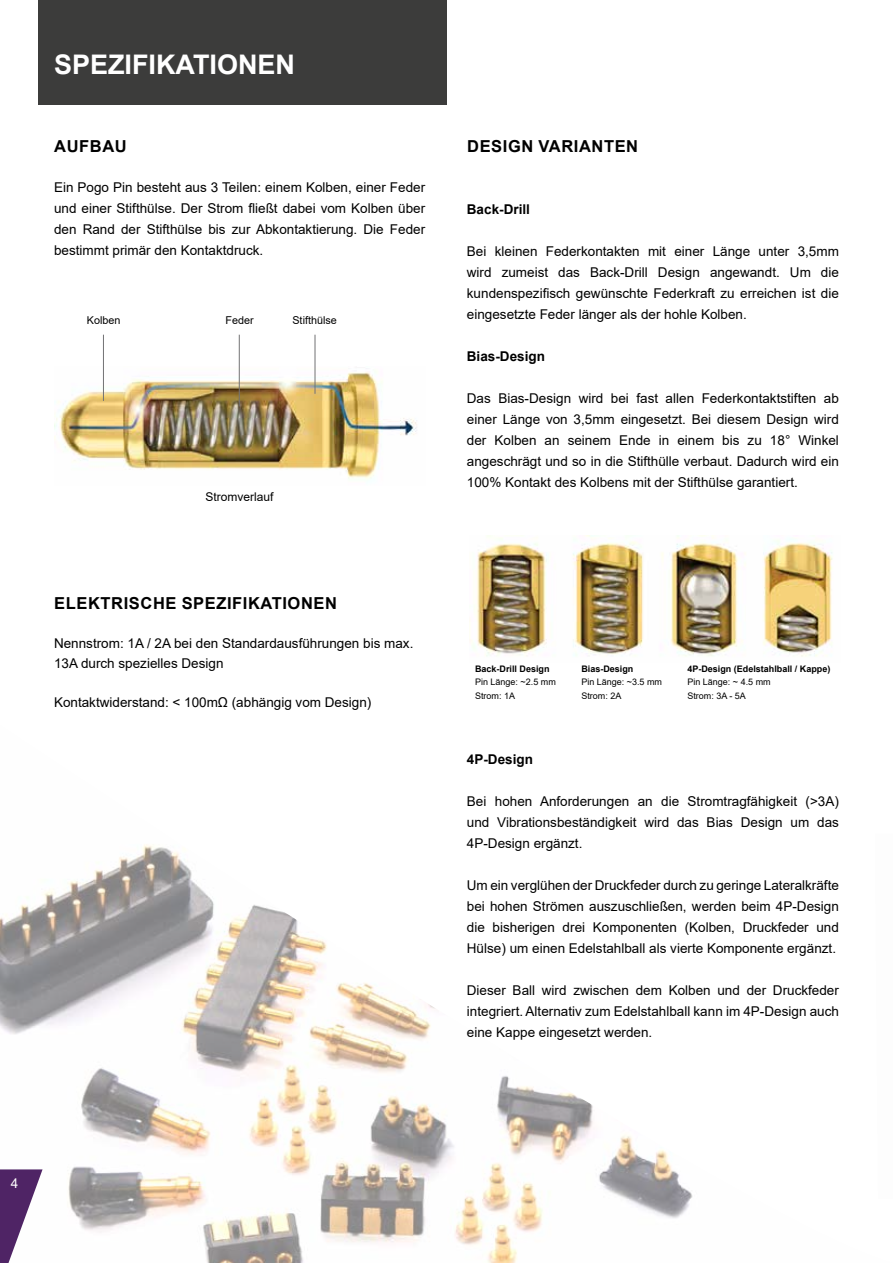
<style>
.page{position:relative;width:893px;height:1263px;background:#fff}
.page>*{position:absolute;margin:0;border:0;box-sizing:border-box;transform-origin:0 0}
.t1{font:700 27px "Arial";color:#fff}
.t2{font:700 16.5px "Arial";letter-spacing:.035em;color:#000}
.t3{font:13.5px/21px "Arial";color:#000;text-align:justify}
.t4{font:700 13.5px "Arial";color:#000}
.t5{font:13.5px "Arial";color:#fff}
.t6{font:12px "Arial";color:#000}
.t7{font:10.8px "Arial";color:#000}
.t8{font:9px/13.5px "Arial";color:#000}
.t9{font:700 9px "Arial";color:#000}
</style>
<div class="page">
<img style="left:0;top:844px;width:693px;height:419px">
<div style="left:38px;top:0;width:408px;height:104px;background:#3c3c3b"></div>
<img style="left:469px;top:535px;width:364px;height:122px">
<img style="left:54px;top:366px;width:363px;height:113px">
<hr style="left:103px;top:335px;width:1px;height:66px;background:#727274">
<hr style="left:239px;top:335px;width:1px;height:71px;background:#727274">
<hr style="left:315px;top:335px;width:1px;height:59px;background:#727274">
<svg style="left:0;top:1169px;width:43px;height:94px"></svg>
<h1 class="t1" style="left:54px;top:45px;width:243px">SPEZIFIKATIONEN</h1>
<p class="t2" style="left:54px;top:134px;width:74px">AUFBAU</p>
<p class="t3" style="left:54px;top:177px;width:373px">Ein Pogo Pin besteht aus 3 Teilen: einem Kolben, einer Feder und einer Stifthülse. Der Strom fließt dabei vom Kolben über den Rand der Stifthülse bis zur Abkontaktierung. Die Feder bestimmt primär den Kontaktdruck.</p>
<p class="t7" style="left:87px;top:313px;width:35px">Kolben</p>
<p class="t7" style="left:225px;top:312px;width:30px">Feder</p>
<p class="t7" style="left:292px;top:313px;width:46px">Stifthülse</p>
<p class="t6" style="left:206px;top:488px;width:70px">Stromverlauf</p>
<p class="t2" style="left:54px;top:592px;width:284px">ELEKTRISCHE SPEZIFIKATIONEN</p>
<p class="t3" style="left:54px;top:634px;width:361px;line-height:19.5px">Nennstrom: 1A / 2A bei den Standardausführungen bis max.<br>13A durch spezielles Design</p>
<p class="t3" style="left:54px;top:691px;width:319px">Kontaktwiderstand: &lt; 100mΩ (abhängig vom Design)</p>
<p class="t2" style="left:467px;top:135px;width:172px">DESIGN VARIANTEN</p>
<p class="t4" style="left:467px;top:199px;width:65px">Back-Drill</p>
<p class="t3" style="left:467px;top:240px;width:374px">Bei kleinen Federkontakten mit einer Länge unter 3,5mm wird zumeist das Back-Drill Design angewandt. Um die kundenspezifisch gewünschte Federkraft zu erreichen ist die eingesetzte Feder länger als der hohle Kolben.</p>
<p class="t4" style="left:467px;top:346px;width:80px">Bias-Design</p>
<p class="t3" style="left:467px;top:387px;width:374px">Das Bias-Design wird bei fast allen Federkontaktstiften ab einer Länge von 3,5mm eingesetzt. Bei diesem Design wird der Kolben an seinem Ende in einem bis zu 18° Winkel angeschrägt und so in die Stifthülle verbaut. Dadurch wird ein 100% Kontakt des Kolbens mit der Stifthülse garantiert.</p>
<p class="t9" style="left:475px;top:662px;width:76px">Back-Drill Design</p>
<p class="t8" style="left:475px;top:675px;width:82px">Pin Länge: ~2.5 mm<br>Strom: 1A</p>
<p class="t9" style="left:581px;top:662px;width:54px">Bias-Design</p>
<p class="t8" style="left:581px;top:675px;width:82px">Pin Länge: ~3.5 mm<br>Strom: 2A</p>
<p class="t9" style="left:687px;top:662px;width:145px">4P-Design (Edelstahlball / Kappe)</p>
<p class="t8" style="left:687px;top:675px;width:85px">Pin Länge: ~ 4.5 mm<br>Strom: 3A - 5A</p>
<p class="t4" style="left:467px;top:750px;width:68px">4P-Design</p>
<p class="t3" style="left:467px;top:791px;width:374px">Bei hohen Anforderungen an die Stromtragfähigkeit (&gt;3A) und Vibrationsbeständigkeit wird das Bias Design um das 4P-Design ergänzt.</p>
<p class="t3" style="left:467px;top:875px;width:374px">Um ein verglühen der Druckfeder durch zu geringe Lateralkräfte bei hohen Strömen auszuschließen, werden beim 4P-Design die bisherigen drei Komponenten (Kolben, Druckfeder und Hülse) um einen Edelstahlball als vierte Komponente ergänzt.</p>
<p class="t3" style="left:467px;top:980px;width:374px">Dieser Ball wird zwischen dem Kolben und der Druckfeder integriert. Alternativ zum Edelstahlball kann im 4P-Design auch eine Kappe eingesetzt werden.</p>
<p class="t5" style="left:11px;top:1174px;width:9px">4</p>
</div>
